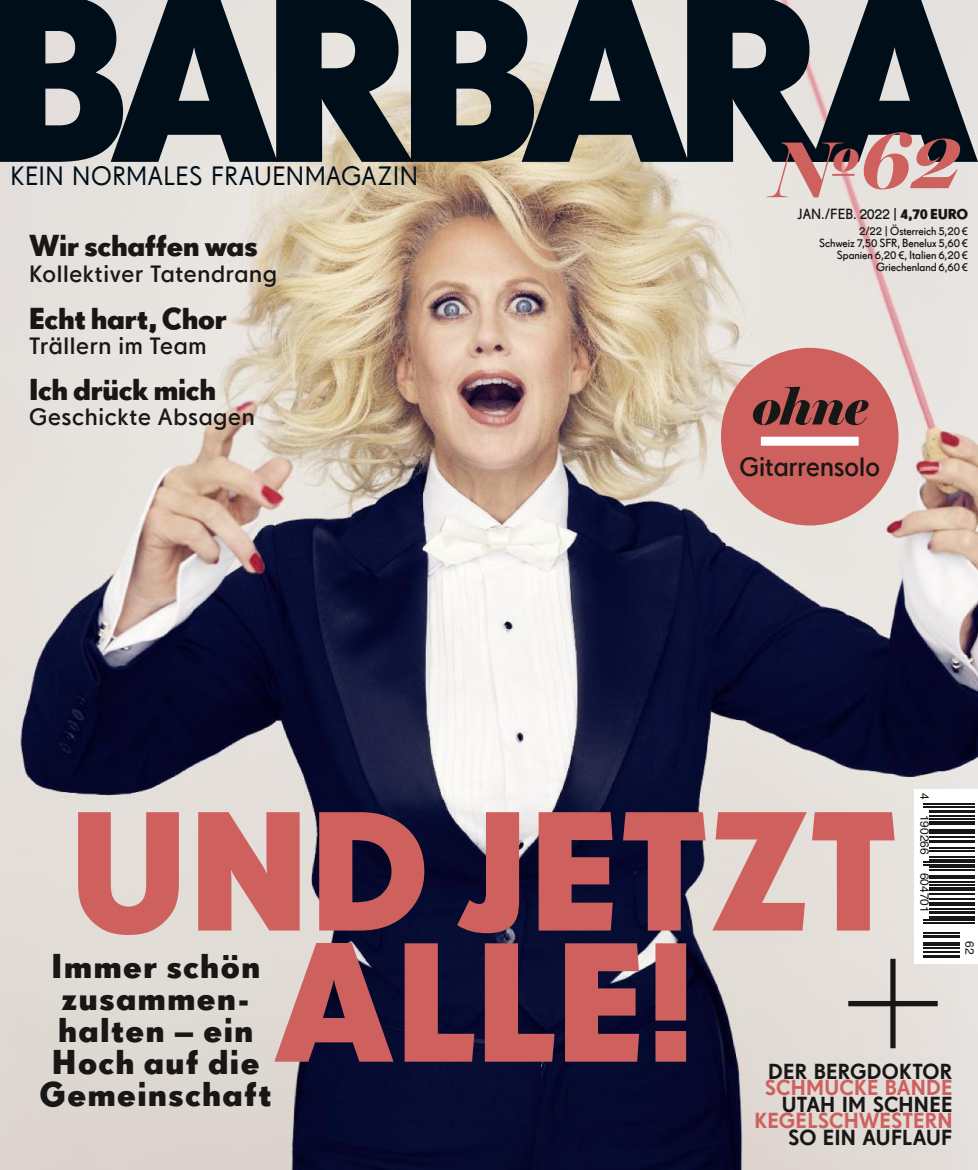
<style>
.page{position:relative;width:978px;height:1170px;background:#fff}
.page>*{position:absolute;margin:0;border:0;box-sizing:border-box;transform-origin:0 0}
.t1{font:300 185.55px "Miller Banner";color:#181715}
.t2{font:700 177.3px "Drescher Grotesk BT";letter-spacing:-.01em;color:#ce605e}
.t3{font:italic 900 79.8px "Miller Banner";color:#ce605e}
.t4{font:italic 900 50.85px "Miller Banner";color:#171715}
.t5{font:700 35.85px/32.1px "Drescher Grotesk BT";letter-spacing:.04em;color:#181715;text-align:center}
.t6{font:700 31.5px "Drescher Grotesk BT";letter-spacing:-.01em;color:#181715}
.t7{font:27px "Drescher Grotesk BT";letter-spacing:.015em;color:#000e1a}
.t8{font:27px "Drescher Grotesk BT Small Sizes";letter-spacing:-.025em;color:#171715;scale:.95 1}
.t9{font:24px "Drescher Grotesk BT Small Sizes";color:#181715}
.t10{font:600 22.05px "Drescher Grotesk BT";letter-spacing:.01em;color:#181715}
.t11{font:600 22.05px "Drescher Grotesk BT";color:#ce605e}
.t12{font:600 15px "Drescher Grotesk BT";letter-spacing:-.005em;color:#181715}
.t13{font:600 12px/12px "Drescher Grotesk BT";letter-spacing:-.005em;color:#181715;text-align:right}
.t14{font:12px "Helvetica";color:#181715}
.s1{font-weight:700}
</style>
<div class="page">
<img style="left:0;top:162px;width:978px;height:1007px">
<svg style="left:0;top:0;width:978px;height:162px;background:#444c53"></svg>
<hr style="left:832px;top:174px;width:22px;height:2px;background:#ce605e">
<div style="left:721px;top:348px;width:177px;height:177px;background:#ce605e;border-radius:50%"></div>
<div style="left:761px;top:436px;width:98px;height:9px;background:#fff"></div>
<div style="left:915px;top:789px;width:63px;height:174px;background:#fff"></div>
<svg style="left:923px;top:804px;width:52px;height:154px"></svg>
<hr style="left:923px;top:803px;width:52px;height:1px;background:#181715">
<hr style="left:923px;top:806px;width:52px;height:1px;background:#181715">
<hr style="left:930px;top:810px;width:45px;height:2px;background:#181715">
<hr style="left:930px;top:815px;width:45px;height:1px;background:#181715">
<hr style="left:930px;top:818px;width:45px;height:2px;background:#181715">
<hr style="left:930px;top:821px;width:45px;height:4px;background:#181715">
<hr style="left:930px;top:828px;width:45px;height:3px;background:#181715">
<hr style="left:930px;top:832px;width:45px;height:1px;background:#181715">
<hr style="left:930px;top:836px;width:45px;height:1px;background:#181715">
<hr style="left:930px;top:840px;width:45px;height:2px;background:#181715">
<hr style="left:930px;top:847px;width:45px;height:2px;background:#181715">
<hr style="left:930px;top:850px;width:45px;height:1px;background:#181715">
<hr style="left:930px;top:856px;width:45px;height:1px;background:#181715">
<hr style="left:930px;top:859px;width:45px;height:1px;background:#181715">
<hr style="left:923px;top:861px;width:52px;height:1px;background:#181715">
<hr style="left:923px;top:864px;width:52px;height:1px;background:#181715">
<hr style="left:930px;top:866px;width:45px;height:1px;background:#181715">
<hr style="left:930px;top:869px;width:45px;height:1px;background:#181715">
<hr style="left:930px;top:875px;width:45px;height:4px;background:#181715">
<hr style="left:930px;top:881px;width:45px;height:2px;background:#181715">
<hr style="left:930px;top:884px;width:45px;height:1px;background:#181715">
<svg style="left:930px;top:886px;width:45px;height:4px"></svg>
<hr style="left:930px;top:893px;width:45px;height:1px;background:#181715">
<hr style="left:930px;top:898px;width:45px;height:1px;background:#181715">
<svg style="left:930px;top:901px;width:45px;height:4px"></svg>
<hr style="left:930px;top:908px;width:45px;height:1px;background:#181715">
<hr style="left:930px;top:910px;width:45px;height:3px;background:#181715">
<hr style="left:930px;top:915px;width:45px;height:3px;background:#181715">
<hr style="left:923px;top:919px;width:52px;height:1px;background:#181715">
<hr style="left:923px;top:922px;width:52px;height:1px;background:#181715">
<hr style="left:923px;top:932px;width:37px;height:1px;background:#181715">
<hr style="left:923px;top:934px;width:37px;height:3px;background:#181715">
<hr style="left:923px;top:942px;width:37px;height:1px;background:#181715">
<hr style="left:923px;top:944px;width:37px;height:2px;background:#181715">
<hr style="left:923px;top:947px;width:37px;height:1px;background:#181715">
<hr style="left:923px;top:951px;width:37px;height:1px;background:#181715">
<hr style="left:923px;top:954px;width:37px;height:3px;background:#181715">
<h3 class="t7" style="left:11px;top:160px;width:409px">KEIN NORMALES FRAUENMAGAZIN</h3>
<h3 class="t6" style="left:29px;top:227px;width:231px">Wir schaffen was</h3>
<h3 class="t9" style="left:29px;top:259px;width:250px">Kollektiver Tatendrang</h3>
<h3 class="t6" style="left:29px;top:299px;width:200px">Echt hart, Chor</h3>
<h3 class="t9" style="left:29px;top:332px;width:180px">Trällern im Team</h3>
<h3 class="t6" style="left:29px;top:371px;width:189px">Ich drück mich</h3>
<h3 class="t9" style="left:29px;top:403px;width:228px">Geschickte Absagen</h3>
<h3 class="t3" style="left:774px;top:112px;width:189px">N<sup>o</sup>62</h3>
<p class="t12" style="left:798px;top:205px;width:172px">JAN./FEB. 2022 | <span class="s1">4,70 EURO</span></p>
<p class="t13" style="left:819px;top:225px;width:151px">2/22 | Österreich 5,20 €<br>Schweiz 7,50 SFR, Benelux 5,60 €<br>Spanien 6,20 €, Italien 6,20 €<br>Griechenland 6,60 €</p>
<h3 class="t4" style="left:752px;top:376px;width:117px">ohne</h3>
<h3 class="t8" style="left:739px;top:451px;width:150px">Gitarrensolo</h3>
<h2 class="t2" style="left:68px;top:765px;width:831px">UND JETZT</h2>
<p class="t14" style="left:932px;top:793px;width:63px;rotate:90deg">4 190266</p>
<p class="t14" style="left:932px;top:872px;width:41px;rotate:90deg">604701</p>
<h2 class="t2" style="left:272px;top:896px;width:423px">ALLE!</h2>
<h3 class="t5" style="left:40px;top:948px;width:234px">Immer schön zusammen&shy;halten – ein<br>Hoch auf die<br>Gemeinschaft</h3>
<h1 class="t1" style="left:841px;top:876px;width:105px">+</h1>
<h3 class="t10" style="left:768px;top:1058px;width:186px">DER BERGDOKTOR</h3>
<h3 class="t11" style="left:765px;top:1074px;width:189px">SCHMUCKE BANDE</h3>
<h3 class="t10" style="left:782px;top:1091px;width:172px">UTAH IM SCHNEE</h3>
<h3 class="t11" style="left:755px;top:1108px;width:199px">KEGELSCHWESTERN</h3>
<h3 class="t10" style="left:788px;top:1124px;width:166px">SO EIN AUFLAUF</h3>
<p class="t14" style="left:977px;top:941px;width:15px;rotate:90deg">62</p>
</div>
